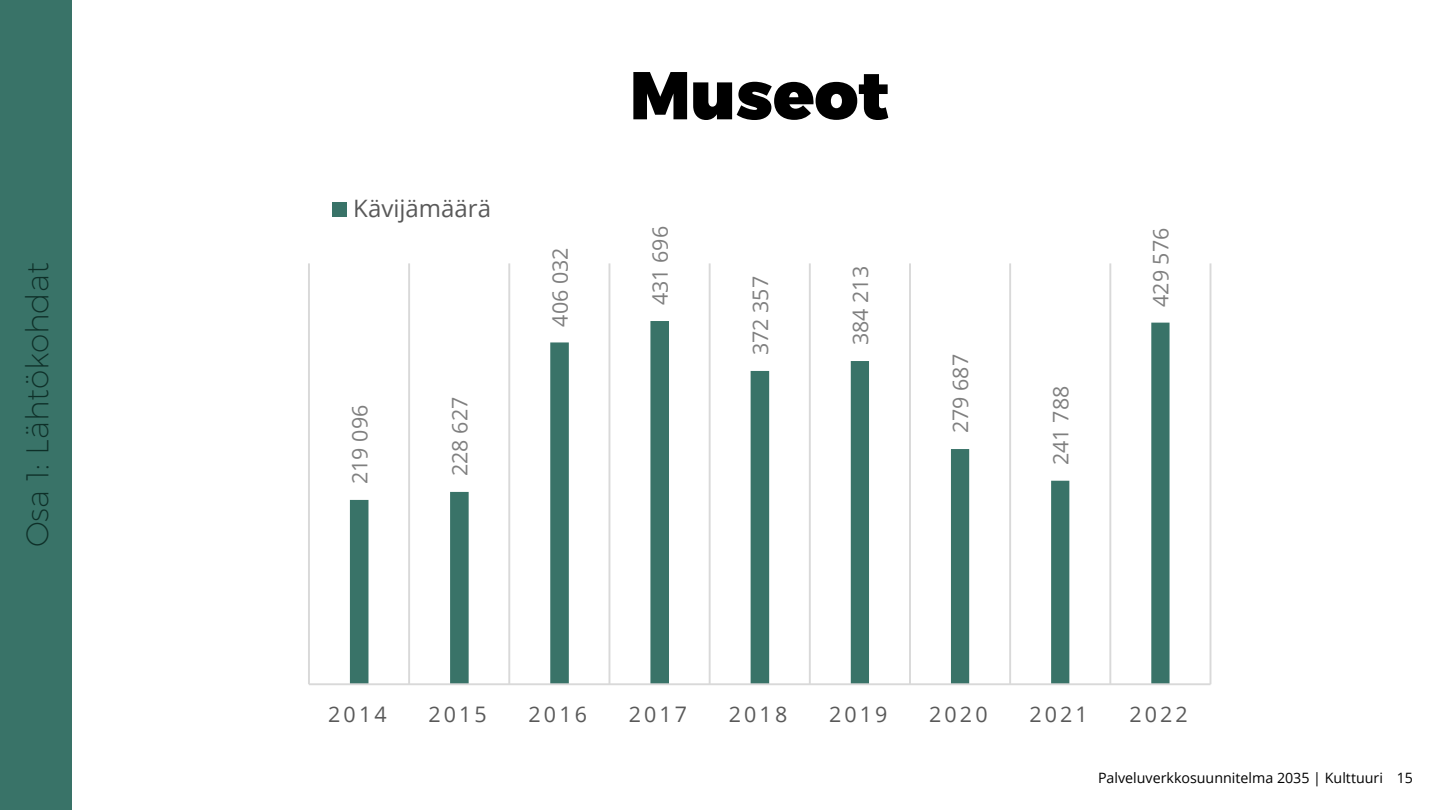
<style>
.page{position:relative;width:1440px;height:810px;background:#fff}
.page>*{position:absolute;margin:0;border:0;box-sizing:border-box;transform-origin:0 0}
.t1{font:900 67.5px "Montserrat";color:#000}
.t2{font:200 31.5px "Montserrat";color:#0e2f28}
.t3{font:24px "Open Sans";color:#595959}
.t4{font:21.45px "Open Sans";letter-spacing:-.005em;color:#7f7f7f}
.t5{font:21.45px "Open Sans";letter-spacing:.145em;color:#595959}
.t6{font:14.25px "Open Sans";color:#000}
</style>
<div class="page">
<div style="left:0;top:0;width:72px;height:810px;background:#397368"></div>
<hr style="left:308px;top:263px;width:2px;height:421px;background:#d9d9d9">
<hr style="left:408px;top:263px;width:2px;height:421px;background:#d9d9d9">
<hr style="left:508px;top:263px;width:2px;height:421px;background:#d9d9d9">
<hr style="left:609px;top:263px;width:1px;height:421px;background:#d9d9d9">
<hr style="left:709px;top:263px;width:2px;height:421px;background:#d9d9d9">
<hr style="left:809px;top:263px;width:2px;height:421px;background:#d9d9d9">
<hr style="left:909px;top:263px;width:2px;height:421px;background:#d9d9d9">
<hr style="left:1009px;top:263px;width:2px;height:421px;background:#d9d9d9">
<hr style="left:1109px;top:263px;width:2px;height:421px;background:#d9d9d9">
<hr style="left:1210px;top:263px;width:1px;height:421px;background:#d9d9d9">
<svg style="left:350px;top:321px;width:820px;height:362px"></svg>
<hr style="left:309px;top:683px;width:902px;height:2px;background:#d9d9d9">
<div style="left:332px;top:203px;width:15px;height:14px;background:#397368"></div>
<h2 class="t2" style="left:18px;top:547px;width:286px;rotate:-90deg">Osa 1: Lähtökohdat</h2>
<p class="t3" style="left:353px;top:192px;width:139px">Kävijämäärä</p>
<p class="t4" style="left:345px;top:484px;width:80px;rotate:-90deg">219 096</p>
<p class="t4" style="left:445px;top:476px;width:80px;rotate:-90deg">228 627</p>
<p class="t4" style="left:545px;top:327px;width:80px;rotate:-90deg">406 032</p>
<h1 class="t1" style="left:630px;top:53px;width:261px">Museot</h1>
<p class="t4" style="left:645px;top:305px;width:80px;rotate:-90deg">431 696</p>
<p class="t4" style="left:746px;top:355px;width:80px;rotate:-90deg">372 357</p>
<p class="t4" style="left:846px;top:345px;width:80px;rotate:-90deg">384 213</p>
<p class="t4" style="left:946px;top:433px;width:80px;rotate:-90deg">279 687</p>
<p class="t4" style="left:1046px;top:465px;width:80px;rotate:-90deg">241 788</p>
<p class="t4" style="left:1146px;top:307px;width:80px;rotate:-90deg">429 576</p>
<p class="t5" style="left:328px;top:700px;width:60px">2014</p>
<p class="t5" style="left:428px;top:700px;width:60px">2015</p>
<p class="t5" style="left:529px;top:700px;width:60px">2016</p>
<p class="t5" style="left:629px;top:700px;width:60px">2017</p>
<p class="t5" style="left:729px;top:700px;width:60px">2018</p>
<p class="t5" style="left:829px;top:700px;width:60px">2019</p>
<p class="t5" style="left:929px;top:700px;width:60px">2020</p>
<p class="t5" style="left:1029px;top:700px;width:60px">2021</p>
<p class="t5" style="left:1130px;top:700px;width:60px">2022</p>
<p class="t6" style="left:1098px;top:768px;width:286px">Palveluverkkosuunnitelma 2035 | Kulttuuri</p>
<p class="t6" style="left:1397px;top:768px;width:18px">15</p>
</div>
